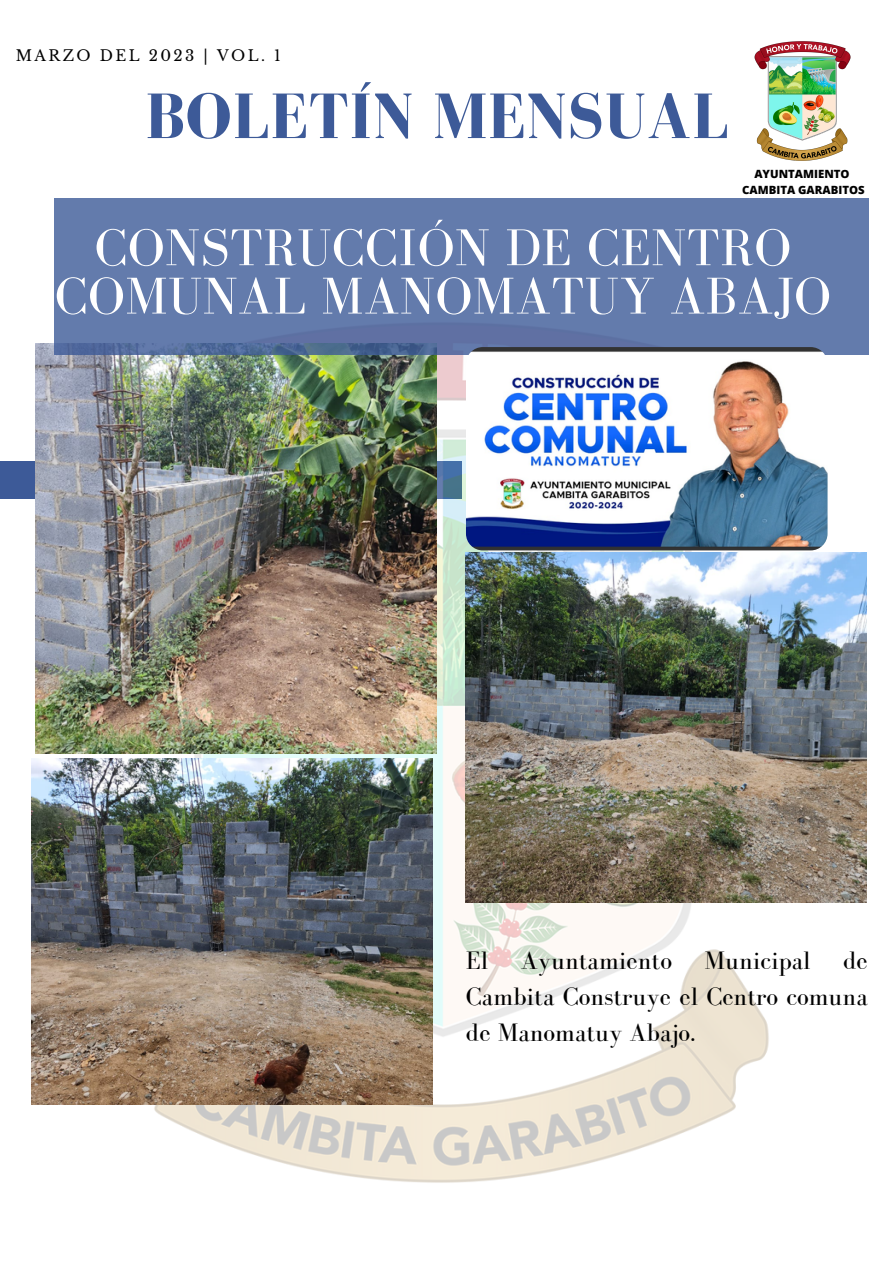
<style>
.page{position:relative;width:893px;height:1264px;background:#fff}
.page>*{position:absolute;margin:0;border:0;box-sizing:border-box;transform-origin:0 0}
.t1{font:700 65.85px "Bodoni FLF";letter-spacing:.01em;color:#3d5a98}
.t2{font:53.25px/48.3px "Bodoni FLF";letter-spacing:.01em;color:#fff;text-align:center}
.t3{font:25.95px/36px "Bodoni FLF";color:#000;text-align:justify}
.t4{font:15px "Libre Baskerville";letter-spacing:.16em;color:#000}
.t5{font:800 11.4px/15.8px "Open Sans";color:#000;text-align:center}
</style>
<div class="page">
<div style="left:0;top:461px;width:462px;height:38px;background:#3d5a98"></div>
<img style="left:92px;top:354px;width:711px;height:829px">
<img style="left:36px;top:344px;width:400px;height:409px">
<div style="left:54px;top:198px;width:814px;height:156px;background:#637bac"></div>
<img style="left:466px;top:552px;width:400px;height:350px">
<img style="left:32px;top:759px;width:400px;height:345px">
<img style="left:754px;top:41px;width:97px;height:120px">
<img style="left:466px;top:347px;width:361px;height:203px;border-radius:17px">
<p class="t4" style="left:16px;top:46px;width:266px">MARZO DEL 2023 | VOL. 1</p>
<h1 class="t1" style="left:145px;top:80px;width:585px">BOLETÍN MENSUAL</h1>
<p class="t5" style="left:742px;top:166px;width:124px">AYUNTAMIENTO<br>CAMBITA GARABITOS</p>
<h2 class="t2" style="left:55px;top:223px;width:777px">CONSTRUCCIÓN DE CENTRO<br>COMUNAL MANOMATUY ABAJO</h2>
<p class="t3" style="left:466px;top:942px;width:24px">El</p>
<p class="t3" style="left:520px;top:942px;width:153px">Ayuntamiento</p>
<p class="t3" style="left:704px;top:942px;width:108px">Municipal</p>
<p class="t3" style="left:466px;top:942px;width:403px;text-indent:377px">de Cambita Construye el Centro comuna de Manomatuy Abajo.</p>
</div>
